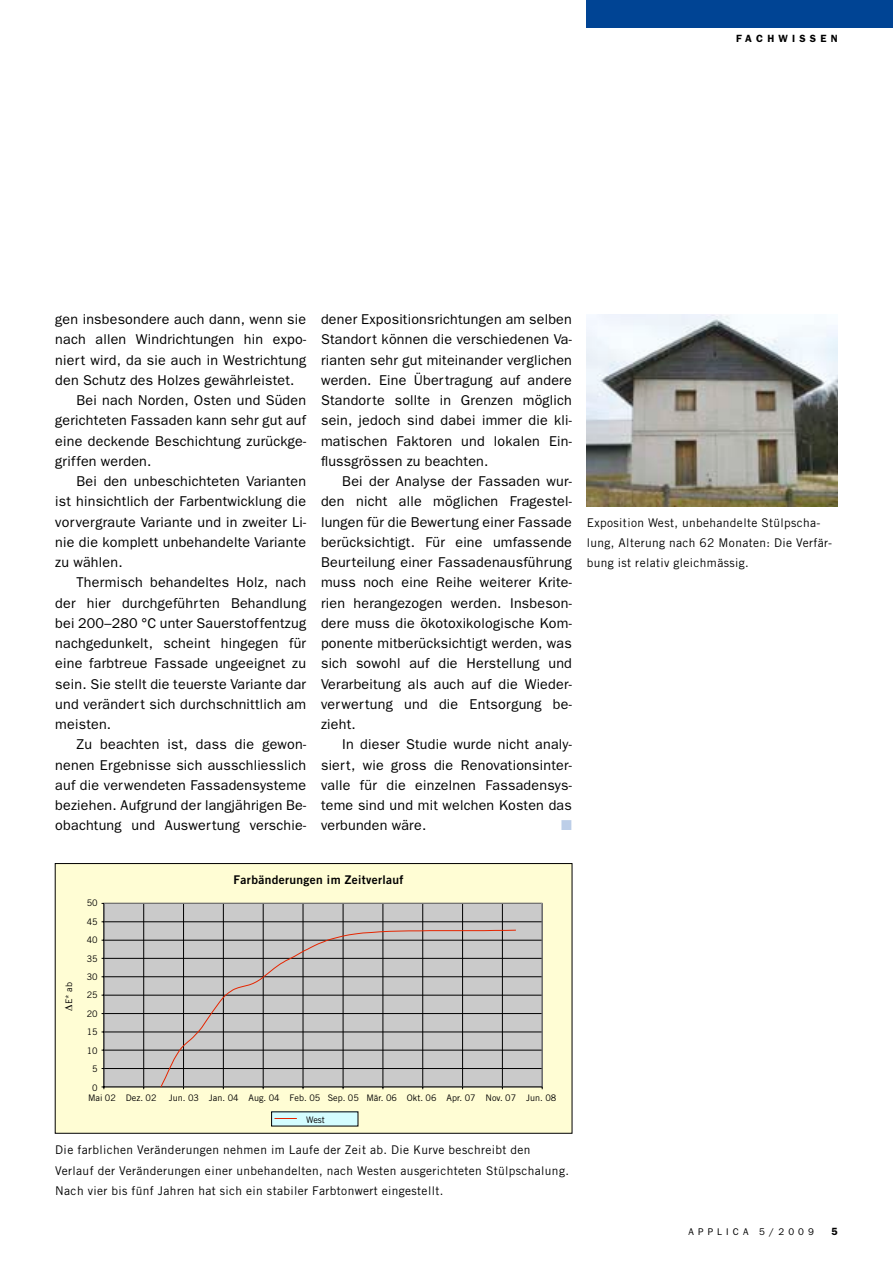
<style>
.page{position:relative;width:893px;height:1263px;background:#fff}
.page>*{position:absolute;margin:0;border:0;box-sizing:border-box;transform-origin:0 0}
.t1{font:14.25px/20.2px "Franklin Gothic";letter-spacing:.015em;color:#000;text-align:justify}
.t2{font:14.25px "Zapf Dingbats";color:#bccee8}
.t3{font:12px/20.2px "Trade Gothic";letter-spacing:.03em;color:#000}
.t4{font:12px "Trade Gothic Bold Two";letter-spacing:.03em;color:#000}
.t5{font:600 10.5px "Franklin Gothic";letter-spacing:.4em;color:#000}
.t6{font:9.75px "Franklin Gothic";letter-spacing:.42em;color:#000}
.t7{font:9px/18.5px "Trade Gothic";color:#000;text-align:right}
</style>
<div class="page">
<div style="left:587px;top:0;width:306px;height:28px;background:#004494"></div>
<div style="left:55px;top:863px;width:517px;height:270px;background:#fffdd4"></div>
<div style="left:55px;top:863px;width:517px;height:270px;border:1px solid #000"></div>
<div style="left:104px;top:903px;width:438px;height:184px;background:#cacaca"></div>
<hr style="left:104px;top:1068px;width:438px;height:1px;background:#000">
<hr style="left:104px;top:1050px;width:438px;height:1px;background:#000">
<hr style="left:104px;top:1032px;width:438px;height:1px;background:#000">
<hr style="left:104px;top:1013px;width:438px;height:1px;background:#000">
<hr style="left:104px;top:995px;width:438px;height:1px;background:#000">
<hr style="left:104px;top:976px;width:438px;height:1px;background:#000">
<hr style="left:104px;top:958px;width:438px;height:1px;background:#000">
<hr style="left:104px;top:940px;width:438px;height:1px;background:#000">
<hr style="left:104px;top:921px;width:438px;height:1px;background:#000">
<hr style="left:143px;top:903px;width:1px;height:184px;background:#000">
<hr style="left:183px;top:903px;width:1px;height:184px;background:#000">
<hr style="left:223px;top:903px;width:1px;height:184px;background:#000">
<hr style="left:263px;top:903px;width:1px;height:184px;background:#000">
<hr style="left:303px;top:903px;width:1px;height:184px;background:#000">
<hr style="left:343px;top:903px;width:1px;height:184px;background:#000">
<hr style="left:383px;top:903px;width:1px;height:184px;background:#000">
<hr style="left:422px;top:903px;width:1px;height:184px;background:#000">
<hr style="left:462px;top:903px;width:1px;height:184px;background:#000">
<hr style="left:502px;top:903px;width:1px;height:184px;background:#000">
<hr style="left:104px;top:903px;width:1px;height:184px;background:#000">
<hr style="left:104px;top:1087px;width:438px;height:1px;background:#000">
<svg style="left:160px;top:929px;width:357px;height:159px"></svg>
<div style="left:272px;top:1112px;width:86px;height:14px;background:#d4fdff"></div>
<svg style="left:274px;top:1118px;width:23px;height:1px"></svg>
<img style="left:587px;top:315px;width:251px;height:191px">
<p class="t5" style="left:736px;top:32px;width:103px">FACHWISSEN</p>
<p class="t1" style="left:55px;top:309px;width:252px">gen insbesondere auch dann, wenn sie</p>
<p class="t1" style="left:55px;top:329px;width:252px">nach allen Windrichtungen hin expo-</p>
<p class="t1" style="left:55px;top:350px;width:252px">niert wird, da sie auch in Westrichtung</p>
<p class="t1" style="left:55px;top:370px;width:241px">den Schutz des Holzes gewährleistet.</p>
<p class="t1" style="left:77px;top:390px;width:231px">Bei nach Norden, Osten und Süden</p>
<p class="t1" style="left:55px;top:410px;width:252px">gerichteten Fassaden kann sehr gut auf</p>
<p class="t1" style="left:55px;top:431px;width:252px">eine deckende Beschichtung zurückge-</p>
<p class="t1" style="left:55px;top:451px;width:98px">griffen werden.</p>
<p class="t1" style="left:77px;top:471px;width:231px">Bei den unbeschichteten Varianten</p>
<p class="t1" style="left:55px;top:491px;width:252px">ist hinsichtlich der Farbentwicklung die</p>
<p class="t1" style="left:55px;top:512px;width:252px">vorvergraute Variante und in zweiter Li-</p>
<p class="t1" style="left:55px;top:532px;width:252px">nie die komplett unbehandelte Variante</p>
<p class="t1" style="left:55px;top:552px;width:69px">zu wählen.</p>
<p class="t1" style="left:77px;top:572px;width:231px">Thermisch behandeltes Holz, nach</p>
<p class="t1" style="left:55px;top:593px;width:252px">der hier durchgeführten Behandlung</p>
<p class="t1" style="left:55px;top:613px;width:252px">bei 200–280 °C unter Sauerstoffentzug</p>
<p class="t1" style="left:55px;top:633px;width:252px">nachgedunkelt, scheint hingegen für</p>
<p class="t1" style="left:55px;top:653px;width:252px">eine farbtreue Fassade ungeeignet zu</p>
<p class="t1" style="left:55px;top:674px;width:252px">sein. Sie stellt die teuerste Variante dar</p>
<p class="t1" style="left:55px;top:694px;width:252px">und verändert sich durchschnittlich am</p>
<p class="t1" style="left:55px;top:714px;width:57px">meisten.</p>
<p class="t1" style="left:77px;top:734px;width:231px">Zu beachten ist, dass die gewon-</p>
<p class="t1" style="left:55px;top:755px;width:252px">nenen Ergebnisse sich ausschliesslich</p>
<p class="t1" style="left:55px;top:775px;width:252px">auf die verwendeten Fassadensysteme</p>
<p class="t1" style="left:55px;top:795px;width:252px">beziehen. Aufgrund der langjährigen Be-</p>
<p class="t1" style="left:55px;top:815px;width:252px">obachtung und Auswertung verschie-</p>
<p class="t1" style="left:321px;top:309px;width:252px">dener Expositionsrichtungen am selben Standort können die verschiedenen Va&shy;rianten sehr gut miteinander verglichen werden. Eine Übertragung auf andere Standorte sollte in Grenzen möglich sein, jedoch sind dabei immer die kli&shy;matischen Faktoren und lokalen Ein&shy;flussgrössen zu beachten.</p>
<p class="t1" style="left:321px;top:471px;width:252px;text-indent:21px">Bei der Analyse der Fassaden wur&shy;den nicht alle möglichen Fragestel&shy;lungen für die Bewertung einer Fassade berücksichtigt. Für eine umfassende Beurteilung einer Fassadenausführung muss noch eine Reihe weiterer Krite&shy;rien herangezogen werden. I nsbeson&shy;dere muss die ökotoxikologische Kom&shy;ponente mitberücksichtigt werden, was sich sowohl auf die Herstellung und Verarbeitung als auch auf die Wieder&shy;verwertung und die Entsorgung be&shy;zieht.</p>
<p class="t1" style="left:321px;top:734px;width:252px;text-indent:21px">I n dieser Studie wurde nicht analy&shy;siert, wie gross die Renovationsinter&shy;valle für die einzelnen Fassadensys&shy;teme sind und mit welchen Kosten das verbunden wäre.</p>
<p class="t2" style="left:561px;top:819px;width:12px">■</p>
<p class="t3" style="left:587px;top:512px;width:247px">Exposition West, unbehandelte Stülpscha&shy;lung, Alterung nach 62 Monaten: Die Verfär&shy;bung ist relativ gleichmässig.</p>
<p class="t7" style="left:60px;top:1004px;width:23px;rotate:-90deg">E* ab</p>
<p class="t7" style="left:87px;top:894px;width:12px">50<br>45<br>40<br>35<br>30<br>25<br>20<br>15<br>10<br>5<br>0</p>
<p class="t4" style="left:234px;top:872px;width:172px">Farbänderungen im Zeitverlauf</p>
<p class="t7" style="left:88px;top:1089px;width:70px">Mai 02 Dez. 02</p>
<p class="t7" style="left:169px;top:1089px;width:389px">Jun. 03 Jan. 04 Aug. 04 Feb. 05 Sep. 05 Mär. 06 Okt. 06 Apr. 07 Nov. 07 Jun. 08</p>
<p class="t7" style="left:306px;top:1110px;width:20px">West</p>
<p class="t3" style="left:55px;top:1140px;width:515px">Die farblichen Veränderungen nehmen im Laufe der Zeit ab. Die Kurve beschreibt den<br>Verlauf der Veränderungen einer unbehandelten, nach Westen ausgerichteten Stülpschalung.<br>Nach vier bis fünf Jahren hat sich ein stabiler Farbtonwert eingestellt.</p>
<p class="t6" style="left:689px;top:1226px;width:127px">Applica 5/2009</p>
<p class="t5" style="left:831px;top:1225px;width:8px">5</p>
</div>
